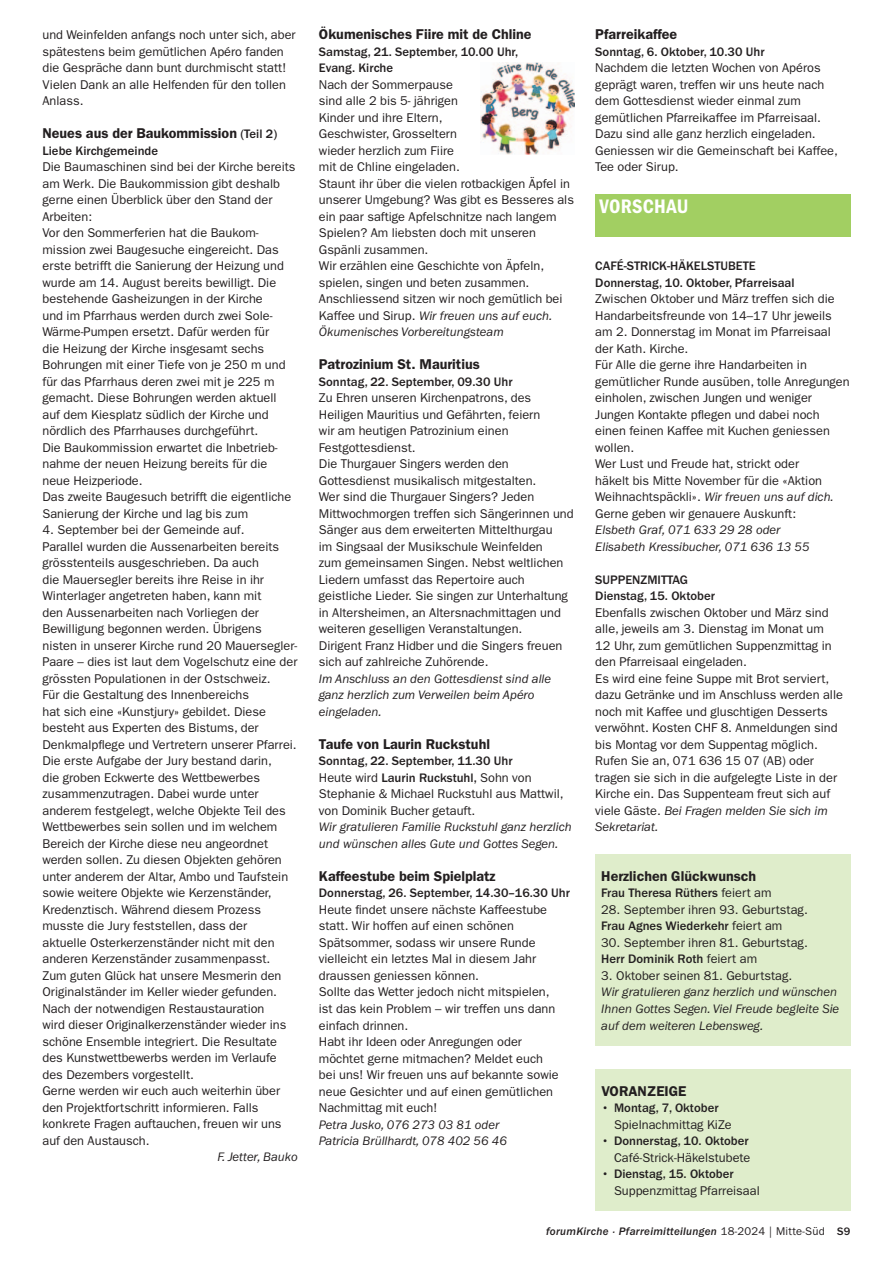
<style>
.page{position:relative;width:893px;height:1263px;background:#fff}
.page>*{position:absolute;margin:0;border:0;box-sizing:border-box;transform-origin:0 0}
.t1{font:20.25px "Franklin Gothic LT Pro Dm Cn";color:#fff}
.t2{font:14.25px "Franklin Gothic LT Pro Dm";color:#231f20}
.t3{font:12.75px/16.5px "Franklin Gothic LT Pro";color:#231f20}
.t4{font:italic 12.75px/16.5px "Franklin Gothic LT Pro";color:#231f20}
.t5{font:500 12.75px/16.5px "Franklin Gothic LT Pro";color:#231f20}
.t6{font:italic 500 11.25px "Franklin Gothic LT Pro";letter-spacing:.025em;color:#231f20}
.s1{font-family:"Franklin Gothic LT Pro";font-weight:500;font-size:12.75px}
.s2{font-style:italic}
.s3{font-weight:500}
.s4{font-weight:400}
.s5{font-weight:400;font-style:normal}
.s6{font-style:normal}
</style>
<div class="page">
<img style="left:481px;top:63px;width:93px;height:92px">
<div style="left:595px;top:195px;width:255px;height:42px;background:#a2cf62"></div>
<div style="left:595px;top:855px;width:255px;height:191px;background:#dfedcb"></div>
<div style="left:595px;top:1069px;width:255px;height:142px;background:#dfedcb"></div>
<p class="t3" style="left:43px;top:27px;width:255px">und Weinfelden anfangs noch unter sich, aber spätestens beim gemütlichen Apéro fanden die Gespräche dann bunt durchmischt statt!<br>Vielen Dank an alle Helfenden für den tollen Anlass.</p>
<p class="t2" style="left:43px;top:125px;width:236px">Neues aus der Baukommission <span class="s1">(Teil 2)</span></p>
<p class="t5" style="left:43px;top:143px;width:117px">Liebe Kirchgemeinde</p>
<p class="t3" style="left:43px;top:159px;width:254px">Die Baumaschinen sind bei der Kirche bereits am Werk. Die Baukommission gibt deshalb gerne einen Überblick über den Stand der Arbeiten:<br>Vor den Sommerferien hat die Baukom&shy;mission zwei Baugesuche eingereicht. Das erste betrifft die Sanierung der Heizung und wurde am 14. August bereits bewilligt. Die bestehende Gasheizungen in der Kirche<br>und im Pfarrhaus werden durch zwei Sole-Wärme-Pumpen ersetzt. Dafür werden für<br>die Heizung der Kirche insgesamt sechs Bohrungen mit einer Tiefe von je 250 m und für das Pfarrhaus deren zwei mit je 225 m gemacht. Diese Bohrungen werden aktuell auf dem Kiesplatz südlich der Kirche und nördlich des Pfarrhauses durchgeführt.<br>Die Baukommission erwartet die Inbetrieb&shy;nahme der neuen Heizung bereits für die neue Heizperiode.<br>Das zweite Baugesuch betrifft die eigentliche Sanierung der Kirche und lag bis zum</p>
<p class="t3" style="left:43px;top:522px;width:256px">4. September bei der Gemeinde auf.<br>Parallel wurden die Aussenarbeiten bereits grösstenteils ausgeschrieben. Da auch<br>die Mauersegler bereits ihre Reise in ihr Winterlager angetreten haben, kann mit<br>den Aussenarbeiten nach Vorliegen der Bewilligung begonnen werden. Übrigens nisten in unserer Kirche rund 20 Mauersegler-Paare – dies ist laut dem Vogelschutz eine der grössten Populationen in der Ostschweiz.<br>Für die Gestaltung des Innenbereichs<br>hat sich eine «Kunstjury» gebildet. Diese besteht aus Experten des Bistums, der Denkmalpflege und Vertretern unserer Pfarrei.<br>Die erste Aufgabe der Jury bestand darin,<br>die groben Eckwerte des Wettbewerbes zusammenzutragen. Dabei wurde unter anderem festgelegt, welche Objekte Teil des Wettbewerbes sein sollen und im welchem Bereich der Kirche diese neu angeordnet werden sollen. Zu diesen Objekten gehören unter anderem der Altar, Ambo und Taufstein sowie weitere Objekte wie Kerzenständer, Kredenztisch. Während diesem Prozess musste die Jury feststellen, dass der<br>aktuelle Osterkerzenständer nicht mit den anderen Kerzenständer zusammenpasst.<br>Zum guten Glück hat unsere Mesmerin den Originalständer im Keller wieder gefunden.<br>Nach der notwendigen Restaustauration<br>wird dieser Originalkerzenständer wieder ins schöne Ensemble integriert. Die Resultate des Kunstwettbewerbs werden im Verlaufe des Dezembers vorgestellt.<br>Gerne werden wir euch auch weiterhin über den Projektfortschritt informieren. Falls konkrete Fragen auftauchen, freuen wir uns auf den Austausch.</p>
<p class="t4" style="left:217px;top:1149px;width:82px">F. Jetter, Bauko</p>
<p class="t2" style="left:319px;top:26px;width:214px">Ökumenisches Fiire mit de Chline</p>
<p class="t5" style="left:319px;top:44px;width:201px">Samstag, 21. September, 10.00 Uhr,<br>Evang. Kirche</p>
<p class="t3" style="left:319px;top:76px;width:257px">Nach der Sommerpause<br>sind alle 2 bis 5- jährigen<br>Kinder und ihre Eltern,<br>Geschwister, Grosseltern<br>wieder herzlich zum Fiire<br>mit de Chline eingeladen.<br>Staunt ihr über die vielen rotbackigen Äpfel in unserer Umgebung? Was gibt es Besseres als ein paar saftige Apfelschnitze nach langem Spielen? Am liebsten doch mit unseren Gspänli zusammen.<br>Wir erzählen eine Geschichte von Äpfeln, spielen, singen und beten zusammen.<br>Anschliessend sitzen wir noch gemütlich bei Kaffee und Sirup. <span class="s2">Wir freuen uns auf euch.<br>Ökumenisches Vorbereitungsteam</span></p>
<p class="t2" style="left:319px;top:356px;width:162px">Patrozinium St. Mauritius</p>
<p class="t5" style="left:319px;top:374px;width:195px">Sonntag, 22. September, 09.30 Uhr</p>
<p class="t3" style="left:319px;top:390px;width:256px">Zu Ehren unseren Kirchenpatrons, des Heiligen Mauritius und Gefährten, feiern<br>wir am heutigen Patrozinium einen Festgottesdienst.<br>Die Thurgauer Singers werden den Gottesdienst musikalisch mitgestalten.<br>Wer sind die Thurgauer Singers? Jeden Mittwochmorgen treffen sich Sängerinnen und Sänger aus dem erweiterten Mittelthurgau<br>im Singsaal der Musikschule Weinfelden<br>zum gemeinsamen Singen. Nebst weltlichen Liedern umfasst das Repertoire auch geistliche Lieder. Sie singen zur Unterhaltung in Altersheimen, an Altersnachmittagen und weiteren geselligen Veranstaltungen.<br>Dirigent Franz Hidber und die Singers freuen sich auf zahlreiche Zuhörende.</p>
<p class="t4" style="left:319px;top:671px;width:234px">Im Anschluss an den Gottesdienst sind alle ganz herzlich zum Verweilen beim Apéro eingeladen.</p>
<p class="t2" style="left:319px;top:736px;width:173px">Taufe von Laurin Ruckstuhl</p>
<p class="t3" style="left:319px;top:753px;width:246px"><span class="s3">Sonntag, 22. September, 11.30 Uhr<br></span>Heute wird <span class="s3">Laurin Ruckstuhl,</span> Sohn von Stephanie &amp; Michael Ruckstuhl aus Mattwil, von Dominik Bucher getauft.</p>
<p class="t4" style="left:319px;top:819px;width:254px">Wir gratulieren Familie Ruckstuhl ganz herzlich und wünschen alles Gute und Gottes Segen.</p>
<p class="t2" style="left:319px;top:868px;width:178px">Kaffeestube beim Spielplatz</p>
<p class="t5" style="left:319px;top:885px;width:253px">Donnerstag, 26. September, 14.30–16.30 Uhr</p>
<p class="t3" style="left:319px;top:901px;width:241px">Heute findet unsere nächste Kaffeestube statt. Wir hoffen auf einen schönen Spätsommer, sodass wir unsere Runde vielleicht ein letztes Mal in diesem Jahr draussen geniessen können.<br>Sollte das Wetter jedoch nicht mitspielen, ist das kein Problem – wir treffen uns dann einfach drinnen.<br>Habt ihr Ideen oder Anregungen oder möchtet gerne mitmachen? Meldet euch bei uns! Wir freuen uns auf bekannte sowie neue Gesichter und auf einen gemütlichen Nachmittag mit euch!</p>
<p class="t4" style="left:319px;top:1116px;width:189px">Petra Jusko, 076 273 03 81 oder<br>Patricia Brüllhardt, 078 402 56 46</p>
<p class="t2" style="left:595px;top:26px;width:83px">Pfarreikaffee</p>
<p class="t5" style="left:595px;top:44px;width:171px">Sonntag, 6. Oktober, 10.30 Uhr</p>
<p class="t3" style="left:595px;top:60px;width:244px">Nachdem die letzten Wochen von Apéros geprägt waren, treffen wir uns heute nach dem Gottesdienst wieder einmal zum gemütlichen Pfarreikaffee im Pfarreisaal.<br>Dazu sind alle ganz herzlich eingeladen.<br>Geniessen wir die Gemeinschaft bei Kaffee, Tee oder Sirup.</p>
<h1 class="t1" style="left:600px;top:194px;width:34px">VORSCHAU</h1>
<p class="t5" style="left:595px;top:258px;width:201px">CAFÉ-STRICK-HÄKELSTUBETE<br>Donnerstag, 10. Oktober, Pfarreisaal</p>
<p class="t3" style="left:595px;top:291px;width:256px">Zwischen Oktober und März treffen sich die Handarbeitsfreunde von 14–17 Uhr jeweils am 2. Donnerstag im Monat im Pfarreisaal der Kath. Kirche.<br>Für Alle die gerne ihre Handarbeiten in gemütlicher Runde ausüben, tolle Anregungen einholen, zwischen Jungen und weniger Jungen Kontakte pflegen und dabei noch einen feinen Kaffee mit Kuchen geniessen wollen.<br>Wer Lust und Freude hat, strickt oder<br>häkelt bis Mitte November für die «Aktion Weihnachtspäckli». <span class="s2">Wir freuen uns auf dich.<br></span>Gerne geben wir genauere Auskunft:</p>
<p class="t4" style="left:595px;top:522px;width:216px">Elsbeth Graf, 071 633 29 28 oder<br>Elisabeth Kressibucher, 071 636 13 55</p>
<p class="t5" style="left:595px;top:572px;width:121px">SUPPENZMITTAG<br>Dienstag, 15. Oktober</p>
<p class="t3" style="left:595px;top:604px;width:249px">Ebenfalls zwischen Oktober und März sind alle, jeweils am 3. Dienstag im Monat um<br>12 Uhr, zum gemütlichen Suppenzmittag in den Pfarreisaal eingeladen.<br>Es wird eine feine Suppe mit Brot serviert, dazu Getränke und im Anschluss werden alle noch mit Kaffee und gluschtigen Desserts verwöhnt. Kosten CHF 8. Anmeldungen sind bis Montag vor dem Suppentag möglich.<br>Rufen Sie an, 071 636 15 07 (AB) oder tragen sie sich in die aufgelegte Liste in der Kirche ein. Das Suppenteam freut sich auf viele Gäste. <span class="s2">Bei Fragen melden Sie sich im Sekretariat.</span></p>
<p class="t2" style="left:601px;top:868px;width:156px">Herzlichen Glückwunsch</p>
<p class="t5" style="left:601px;top:885px;width:172px">Frau Theresa Rüthers <span class="s4">feiert am</span></p>
<p class="t3" style="left:601px;top:901px;width:208px">28. September ihren 93. Geburtstag.<br><span class="s3">Frau Agnes Wiederkehr</span> feiert am</p>
<p class="t3" style="left:601px;top:934px;width:208px">30. September ihren 81. Geburtstag.<br><span class="s3">Herr Dominik Roth</span> feiert am</p>
<p class="t3" style="left:601px;top:967px;width:193px">3. Oktober seinen 81. Geburtstag.</p>
<p class="t4" style="left:601px;top:984px;width:239px">Wir gratulieren ganz herzlich und wünschen<br>Ihnen Gottes Segen. Viel Freude begleite Sie auf dem weiteren Lebensweg.</p>
<p class="t2" style="left:601px;top:1082px;width:18px">Voranzeige</p>
<p class="t5" style="left:601px;top:1100px;width:119px">• Montag, 7, Oktober</p>
<p class="t3" style="left:614px;top:1116px;width:119px">Spielnachmittag KiZe</p>
<p class="t5" style="left:601px;top:1133px;width:149px">• Donnerstag, 10. Oktober</p>
<p class="t3" style="left:614px;top:1149px;width:138px">Café-Strick-Häkelstubete</p>
<p class="t5" style="left:601px;top:1166px;width:134px">• Dienstag, 15. Oktober</p>
<p class="t3" style="left:614px;top:1182px;width:147px">Suppenzmittag Pfarreisaal</p>
<p class="t6" style="left:546px;top:1225px;width:306px">forumKirche · Pfarreimitteilungen <span class="s5">18-2024 | Mitte-Süd</span> <span class="s6">S9</span></p>
</div>
